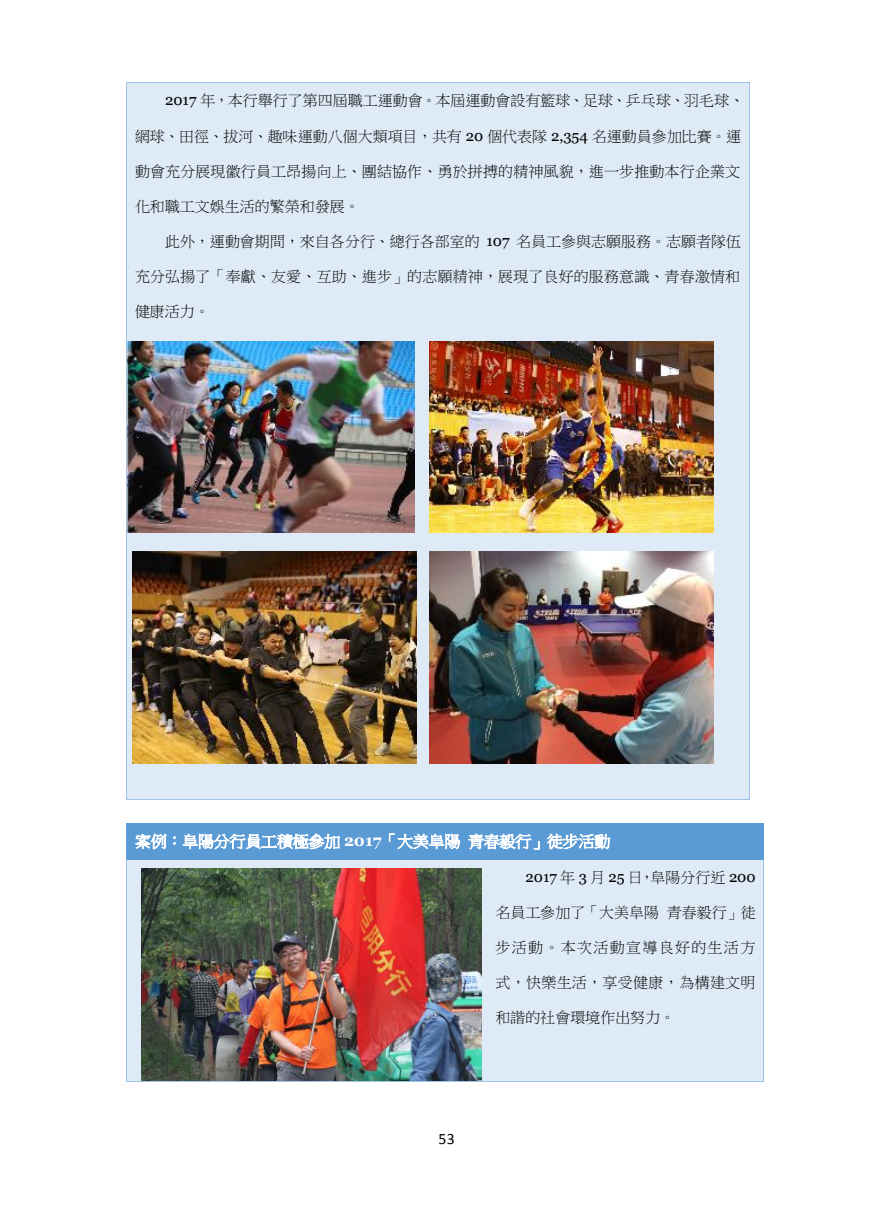
<style>
.page{position:relative;width:893px;height:1212px;background:#fff}
.page>*{position:absolute;margin:0;border:0;box-sizing:border-box;transform-origin:0 0}
.t1{font:15.9px "Calibri";color:#000}
.t2{font:15px "P Ming Li U";letter-spacing:.01em;color:#000}
.t3{font:15px "Georgia";color:#000}
.t4{font:15px "P Ming Li U";letter-spacing:.095em;color:#000}
.s1{font-family:"Georgia"}
.s2{font-family:"P Ming Li U"}
</style>
<div class="page">
<div style="left:127px;top:83px;width:622px;height:716px;background:#deeaf6"></div>
<hr style="left:127px;top:82px;width:622px;height:1px;background:#9cc2e5">
<hr style="left:127px;top:83px;width:1px;height:716px;background:#9cc2e5">
<hr style="left:127px;top:799px;width:622px;height:1px;background:#9cc2e5">
<hr style="left:749px;top:83px;width:1px;height:716px;background:#9cc2e5">
<div style="left:127px;top:824px;width:636px;height:35px;background:#5b9bd5"></div>
<svg style="left:135px;top:833px;width:32px;height:16px"></svg>
<svg style="left:173px;top:836px;width:3px;height:9px"></svg>
<svg style="left:182px;top:833px;width:158px;height:17px"></svg>
<svg style="left:389px;top:833px;width:71px;height:17px"></svg>
<svg style="left:468px;top:833px;width:72px;height:17px"></svg>
<svg style="left:547px;top:834px;width:63px;height:15px"></svg>
<hr style="left:127px;top:823px;width:636px;height:1px;background:#5b9bd5">
<hr style="left:763px;top:824px;width:1px;height:35px;background:#5b9bd5">
<div style="left:127px;top:860px;width:636px;height:221px;background:#deeaf6"></div>
<hr style="left:127px;top:859px;width:636px;height:1px;background:#5b9bd5">
<hr style="left:127px;top:860px;width:1px;height:221px;background:#9cc2e5">
<hr style="left:127px;top:1081px;width:636px;height:1px;background:#9cc2e5">
<hr style="left:763px;top:860px;width:1px;height:221px;background:#9cc2e5">
<img style="left:142px;top:868px;width:340px;height:212px">
<img style="left:429px;top:551px;width:284px;height:213px">
<img style="left:128px;top:342px;width:286px;height:191px">
<img style="left:430px;top:342px;width:283px;height:191px">
<img style="left:133px;top:551px;width:283px;height:213px">
<p class="t2" style="left:165px;top:93px;width:581px"><span class="s1">2017</span> 年，本行舉行了第四屆職工運動會。本屆運動會設有籃球、足球、乒乓球、羽毛球、</p>
<p class="t2" style="left:135px;top:128px;width:608px">網球、田徑、拔河、趣味運動八個大類項目，共有 <span class="s1">20</span> 個代表隊 <span class="s1">2,354</span> 名運動員參加比賽。運</p>
<p class="t2" style="left:135px;top:164px;width:607px">動會充分展現徽行員工昂揚向上、團結協作、勇於拼搏的精神風貌，進一步推動本行企業文</p>
<p class="t2" style="left:135px;top:199px;width:226px">化和職工文娛生活的繁榮和發展。</p>
<p class="t2" style="left:165px;top:234px;width:577px">此外，運動會期間，來自各分行、總行各部室的 <span class="s1">107</span> 名員工參與志願服務。志願者隊伍</p>
<p class="t2" style="left:135px;top:269px;width:607px">充分弘揚了「奉獻、友愛、互助、進步」的志願精神，展現了良好的服務意識、青春激情和</p>
<p class="t2" style="left:135px;top:304px;width:76px">健康活力。</p>
<p class="t3" style="left:526px;top:868px;width:232px">2017 <span class="s2">年</span> 3 <span class="s2">月</span> 25 <span class="s2">日，阜陽分行近</span> 200</p>
<p class="t2" style="left:495px;top:905px;width:262px">名員工參加了「大美阜陽青春毅行」徒</p>
<p class="t4" style="left:495px;top:940px;width:261px">步活動。本次活動宣導良好的生活方</p>
<p class="t2" style="left:495px;top:975px;width:262px">式，快樂生活，享受健康，為構建文明</p>
<p class="t2" style="left:495px;top:1010px;width:181px">和諧的社會環境作出努力。</p>
<p class="t1" style="left:439px;top:1129px;width:18px">53</p>
</div>
